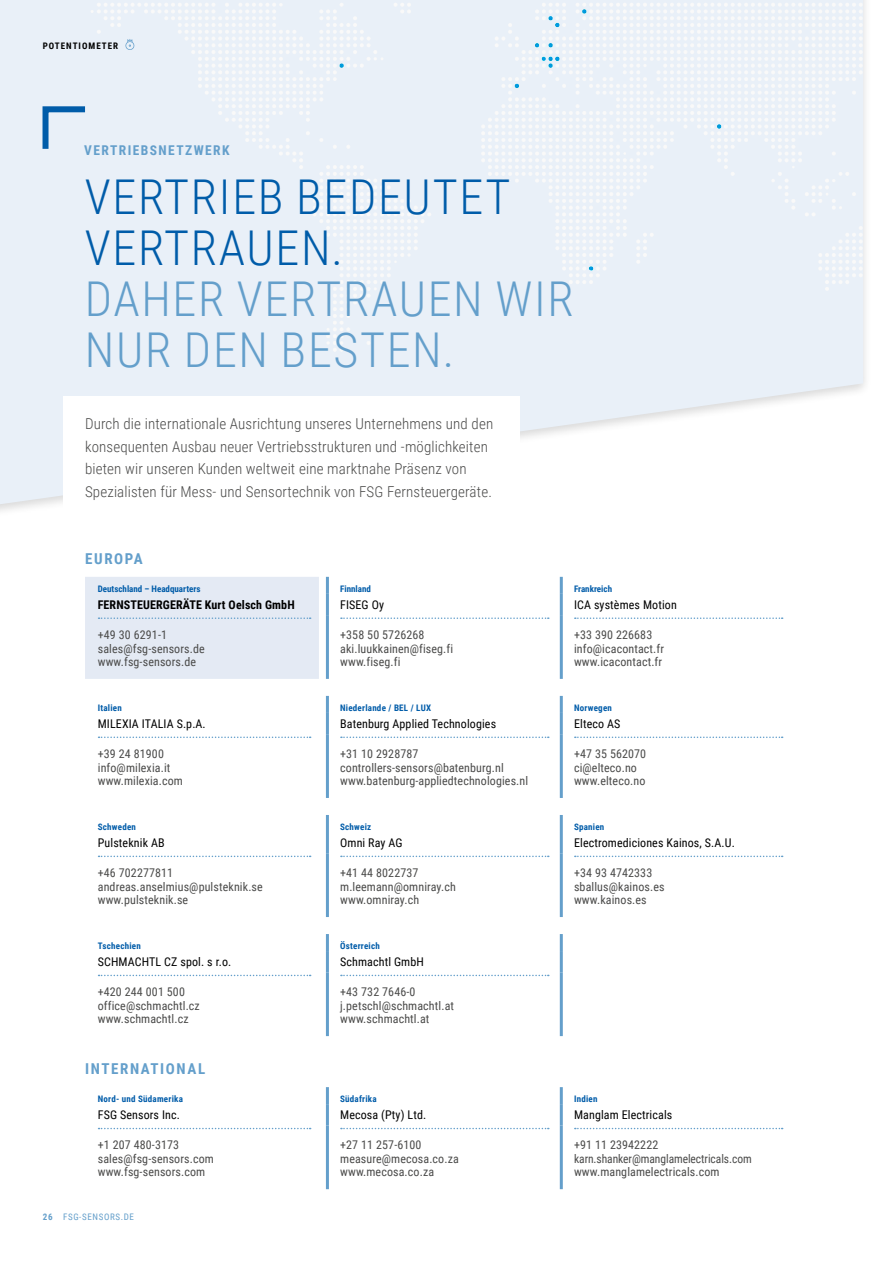
<style>
.page{position:relative;width:893px;height:1263px;background:#fff}
.page>*{position:absolute;margin:0;border:0;box-sizing:border-box;transform-origin:0 0}
.t1{font:300 48px/51px "Roboto Condensed";letter-spacing:.035em;color:#649fcb}
.t2{font:300 48px/51px "Roboto Condensed";letter-spacing:.035em;color:#005ca9}
.t3{font:300 15px/22.5px "Roboto Condensed";letter-spacing:.01em;color:#4a4a49}
.t4{font:700 15px "Roboto Condensed";letter-spacing:.105em;color:#649fcb}
.t5{font:700 13.5px "Roboto Condensed";letter-spacing:.105em;color:#649fcb}
.t6{font:12px/13.5px "Roboto Condensed";letter-spacing:.01em;color:#4a4a49}
.t7{font:12px "Roboto Condensed";letter-spacing:.01em;color:#000}
.t8{font:700 12px "Roboto Condensed";letter-spacing:.01em;color:#000}
.t9{font:700 9px "Roboto Condensed";letter-spacing:.025em;color:#005ca9}
.t10{font:700 9px "Roboto Condensed";color:#005ca9}
.t11{font:9px "Roboto Condensed";letter-spacing:.075em;color:#649fcb}
.t12{font:700 9px "Roboto Condensed";letter-spacing:.115em;color:#000}
.s1{font-weight:700}
</style>
<div class="page">
<div style="left:0;top:0;width:873px;height:519px;background:#000;opacity:.15"></div>
<svg style="left:0;top:0;width:863px;height:504px;fill:#e9f0f8"></svg>
<div style="left:64px;top:396px;width:456px;height:131px;background:#fff"></div>
<svg style="left:40px;top:103px;width:43px;height:52px;background:#b8d1e7"></svg>
<img style="left:83px;top:0;width:779px;height:351px">
<hr style="left:326px;top:577px;width:3px;height:17px;background:#649fcb">
<hr style="left:560px;top:577px;width:3px;height:17px;background:#649fcb">
<hr style="left:326px;top:594px;width:3px;height:21px;background:#649fcb">
<hr style="left:560px;top:594px;width:3px;height:21px;background:#649fcb">
<hr style="left:326px;top:615px;width:3px;height:64px;background:#649fcb">
<hr style="left:560px;top:615px;width:3px;height:64px;background:#649fcb">
<hr style="left:326px;top:696px;width:3px;height:17px;background:#649fcb">
<hr style="left:560px;top:696px;width:3px;height:17px;background:#649fcb">
<hr style="left:326px;top:713px;width:3px;height:21px;background:#649fcb">
<hr style="left:560px;top:713px;width:3px;height:21px;background:#649fcb">
<hr style="left:326px;top:734px;width:3px;height:64px;background:#649fcb">
<hr style="left:560px;top:734px;width:3px;height:64px;background:#649fcb">
<hr style="left:326px;top:815px;width:3px;height:17px;background:#649fcb">
<hr style="left:560px;top:815px;width:3px;height:17px;background:#649fcb">
<hr style="left:326px;top:832px;width:3px;height:21px;background:#649fcb">
<hr style="left:560px;top:832px;width:3px;height:21px;background:#649fcb">
<hr style="left:326px;top:853px;width:3px;height:64px;background:#649fcb">
<hr style="left:560px;top:853px;width:3px;height:64px;background:#649fcb">
<hr style="left:326px;top:934px;width:3px;height:17px;background:#649fcb">
<hr style="left:560px;top:934px;width:3px;height:17px;background:#649fcb">
<hr style="left:326px;top:951px;width:3px;height:21px;background:#649fcb">
<hr style="left:560px;top:951px;width:3px;height:21px;background:#649fcb">
<hr style="left:326px;top:972px;width:3px;height:64px;background:#649fcb">
<hr style="left:560px;top:972px;width:3px;height:64px;background:#649fcb">
<hr style="left:326px;top:1087px;width:3px;height:17px;background:#649fcb">
<hr style="left:560px;top:1087px;width:3px;height:17px;background:#649fcb">
<hr style="left:326px;top:1104px;width:3px;height:21px;background:#649fcb">
<hr style="left:560px;top:1104px;width:3px;height:21px;background:#649fcb">
<hr style="left:326px;top:1125px;width:3px;height:64px;background:#649fcb">
<hr style="left:560px;top:1125px;width:3px;height:64px;background:#649fcb">
<div style="left:85px;top:577px;width:234px;height:102px;background:#e4eaf4"></div>
<svg style="left:341px;top:617px;width:208px;height:2px"></svg>
<svg style="left:575px;top:617px;width:208px;height:2px"></svg>
<svg style="left:99px;top:736px;width:212px;height:2px"></svg>
<svg style="left:341px;top:736px;width:208px;height:2px"></svg>
<svg style="left:575px;top:736px;width:208px;height:2px"></svg>
<svg style="left:99px;top:856px;width:212px;height:1px"></svg>
<svg style="left:341px;top:856px;width:208px;height:1px"></svg>
<svg style="left:575px;top:856px;width:208px;height:1px"></svg>
<svg style="left:99px;top:975px;width:212px;height:1px"></svg>
<svg style="left:341px;top:975px;width:208px;height:1px"></svg>
<svg style="left:99px;top:1128px;width:212px;height:1px"></svg>
<svg style="left:341px;top:1128px;width:208px;height:1px"></svg>
<svg style="left:575px;top:1128px;width:208px;height:1px"></svg>
<svg style="left:125px;top:39px;width:10px;height:12px"></svg>
<p class="t12" style="left:43px;top:39px;width:77px">POTENTIOMETER</p>
<p class="t5" style="left:84px;top:140px;width:147px">VERTRIEBSNETZWERK</p>
<h1 class="t2" style="left:85px;top:170px;width:427px">VERTRIEB BEDEUTET<br>VERTRAUEN.</h1>
<h1 class="t1" style="left:85px;top:272px;width:490px">DAHER VERTRAUEN WIR<br>NUR DEN BESTEN.</h1>
<p class="t3" style="left:85px;top:412px;width:410px">Durch die internationale Ausrichtung unseres Unternehmens und den konsequenten Ausbau neuer Vertriebsstrukturen und -möglichkeiten bieten wir unseren Kunden weltweit eine marktnahe Präsenz von Spezialisten für Mess- und Sensortechnik von FSG Fernsteuergeräte.</p>
<p class="t4" style="left:85px;top:548px;width:59px">EUROPA</p>
<p class="t10" style="left:98px;top:582px;width:104px">Deutschland – Headquarters</p>
<p class="t10" style="left:340px;top:582px;width:32px">Finnland</p>
<p class="t10" style="left:574px;top:582px;width:40px">Frankreich</p>
<p class="t8" style="left:98px;top:596px;width:198px">FERNSTEUERGERÄTE Kurt Oelsch GmbH</p>
<p class="t7" style="left:340px;top:596px;width:45px">FISEG Oy</p>
<p class="t7" style="left:574px;top:596px;width:104px">ICA systèmes Motion</p>
<p class="t6" style="left:98px;top:628px;width:108px">+49 30 6291-1 sales@fsg-sensors.de www.fsg-sensors.de</p>
<p class="t6" style="left:340px;top:628px;width:115px">+358 50 5726268 aki.luukkainen@fiseg.fi www.fiseg.fi</p>
<p class="t6" style="left:574px;top:628px;width:92px">+33 390 226683 info@icacontact.fr www.icacontact.fr</p>
<p class="t9" style="left:98px;top:701px;width:26px">Italien</p>
<p class="t9" style="left:340px;top:701px;width:92px">Niederlande / BEL / LUX</p>
<p class="t9" style="left:574px;top:701px;width:39px">Norwegen</p>
<p class="t7" style="left:98px;top:715px;width:110px">MILEXIA ITALIA S.p.A.</p>
<p class="t7" style="left:340px;top:715px;width:157px">Batenburg Applied Technologies</p>
<p class="t7" style="left:574px;top:715px;width:48px">Elteco AS</p>
<p class="t6" style="left:98px;top:747px;width:87px">+39 24 81900 info@milexia.it www.milexia.com</p>
<p class="t6" style="left:340px;top:747px;width:190px">+31 10 2928787 controllers-sensors@batenburg.nl www.batenburg-appliedtechnologies.nl</p>
<p class="t6" style="left:574px;top:747px;width:74px">+47 35 562070 ci@elteco.no www.elteco.no</p>
<p class="t9" style="left:98px;top:820px;width:40px">Schweden</p>
<p class="t9" style="left:340px;top:820px;width:33px">Schweiz</p>
<p class="t9" style="left:574px;top:820px;width:32px">Spanien</p>
<p class="t7" style="left:98px;top:834px;width:68px">Pulsteknik AB</p>
<p class="t7" style="left:340px;top:834px;width:64px">Omni Ray AG</p>
<p class="t7" style="left:574px;top:834px;width:162px">Electromediciones Kainos, S.A.U.</p>
<p class="t6" style="left:98px;top:866px;width:166px">+46 702277811 andreas.anselmius@pulsteknik.se www.pulsteknik.se</p>
<p class="t6" style="left:340px;top:866px;width:117px">+41 44 8022737 m.leemann@omniray.ch www.omniray.ch</p>
<p class="t6" style="left:574px;top:866px;width:92px">+34 93 4742333 sballus@kainos.es www.kainos.es</p>
<p class="t9" style="left:98px;top:939px;width:45px">Tschechien</p>
<p class="t9" style="left:340px;top:939px;width:41px">Österreich</p>
<p class="t7" style="left:98px;top:953px;width:135px">SCHMACHTL CZ spol. s r.o.</p>
<p class="t7" style="left:340px;top:953px;width:85px">Schmachtl GmbH</p>
<p class="t6" style="left:98px;top:985px;width:104px">+420 244 001 500 office@schmachtl.cz www.schmachtl.cz</p>
<p class="t6" style="left:340px;top:985px;width:115px">+43 732 7646-0 j.petschl@schmachtl.at www.schmachtl.at</p>
<p class="t4" style="left:85px;top:1058px;width:121px">INTERNATIONAL</p>
<p class="t9" style="left:98px;top:1092px;width:87px">Nord- und Südamerika</p>
<p class="t9" style="left:340px;top:1092px;width:38px">Südafrika</p>
<p class="t9" style="left:574px;top:1092px;width:25px">Indien</p>
<p class="t7" style="left:98px;top:1106px;width:84px">FSG Sensors Inc.</p>
<p class="t7" style="left:340px;top:1106px;width:88px">Mecosa (Pty) Ltd.</p>
<p class="t7" style="left:574px;top:1106px;width:100px">Manglam Electricals</p>
<p class="t6" style="left:98px;top:1138px;width:118px">+1 207 480-3173 sales@fsg-sensors.com www.fsg-sensors.com</p>
<p class="t6" style="left:340px;top:1138px;width:120px">+27 11 257-6100 measure@mecosa.co.za www.mecosa.co.za</p>
<p class="t6" style="left:574px;top:1138px;width:179px">+91 11 23942222 karn.shanker@manglamelectricals.com www.manglamelectricals.com</p>
<p class="t11" style="left:43px;top:1211px;width:93px"><span class="s1">26</span> FSG-SENSORS.DE</p>
</div>
